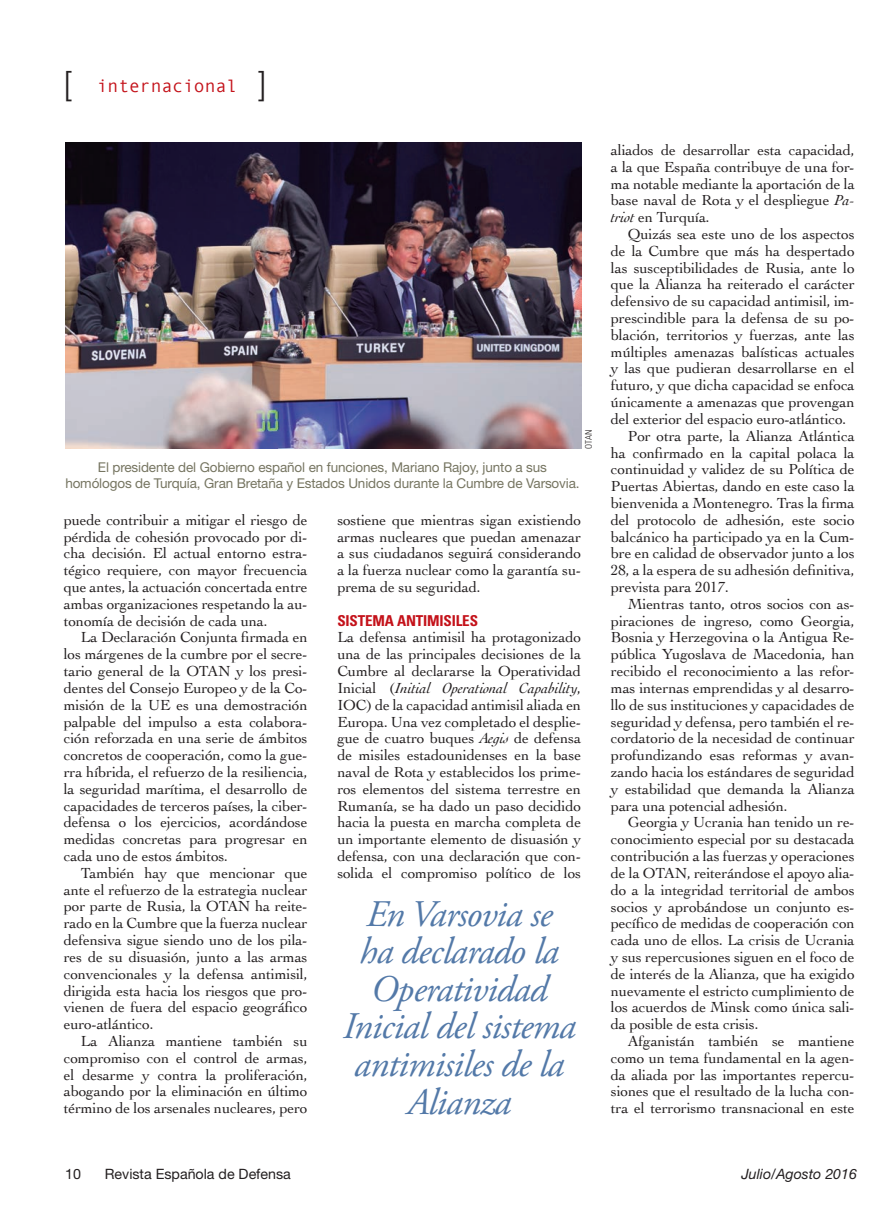
<style>
.page{position:relative;width:893px;height:1217px;background:#fff}
.page>*{position:absolute;margin:0;border:0;box-sizing:border-box;transform-origin:0 0}
.Sumarioaviación{font:italic 37.5px/37.5px "Adobe Garamond Pro";letter-spacing:-.02em;color:#5379a8;text-align:center}
.t1{font:300 33px "Helvetica Neue";color:#231f20}
.t2{font:18px "Monotypecom";color:#c4121a}
.Texto_general{font:15.3px/16.8px "Cochin";letter-spacing:-.01em;color:#231f20;text-align:justify}
.Ladillo{font:700 condensed 15px "Univers";letter-spacing:-.01em;color:#c4121a}
.t3{font:14.25px "Helvetica Neue";color:#231f20}
.t4{font:italic 14.25px "Helvetica Neue";color:#231f20}
.Pie_de_foto{font:13.5px/15.8px "Helvetica Neue";letter-spacing:-.01em;color:#767561;text-align:center}
.Crédito_foto{font:300 condensed 9px "Univers";color:#231f20}
.s1{font-family:"Helvetica Neue";font-weight:300;font-size:33px;color:#231f20}
.s2{font-style:italic}
</style>
<div class="page">
<img style="left:65px;top:142px;width:516px;height:307px">
<p class="t1" style="left:64px;top:63px;width:9px">[</p>
<p class="t2" style="left:97px;top:76px;width:171px">internacional <span class="s1">]</span></p>
<p class="Crédito_foto" style="left:583px;top:449px;width:20px;rotate:-90deg">OTAN</p>
<p class="Pie_de_foto" style="left:65px;top:459px;width:516px">El presidente del Gobierno español en funciones, Mariano Rajoy, junto a sus homólogos de Turquía, Gran Bretaña y Estados Unidos durante la Cumbre de Varsovia.</p>
<p class="Texto_general" style="left:64px;top:510px;width:245px">puede contribuir a mitigar el riesgo de pérdida de cohesión provocado por di&shy;cha decisión. El actual entorno estra&shy;tégico requiere, con mayor frecuencia que antes, la actuación concertada entre ambas organizaciones respetando la au&shy;tonomía de decisión de cada una.</p>
<p class="Texto_general" style="left:64px;top:628px;width:245px;text-indent:17px">La Declaración Conjunta firmada en los márgenes de la cumbre por el secre&shy;tario general de la OTAN y los presi&shy;dentes del Consejo Europeo y de la Co&shy;misión de la UE es una demostración palpable del impulso a esta colabora&shy;ción reforzada en una serie de ámbitos concretos de cooperación, como la gue&shy;rra híbrida, el refuerzo de la resiliencia, la seguridad marítima, el desarrollo de capacidades de terceros países, la ciber&shy;defensa o los ejercicios, acordándose medidas concretas para progresar en cada uno de estos ámbitos.</p>
<p class="Texto_general" style="left:64px;top:863px;width:245px;text-indent:17px">También hay que mencionar que ante el refuerzo de la estrategia nuclear por parte de Rusia, la OTAN ha reite&shy;rado en la Cumbre que la fuerza nuclear defensiva sigue siendo uno de los pila&shy;res de su disuasión, junto a las armas convencionales y la defensa antimisil, dirigida esta hacia los riesgos que pro&shy;vienen de fuera del espacio geográfico euro-atlántico.</p>
<p class="Texto_general" style="left:64px;top:1031px;width:245px;text-indent:17px">La Alianza mantiene también su compromiso con el control de armas, el desarme y contra la proliferación, abogando por la eliminación en último término de los arsenales nucleares, pero</p>
<p class="Texto_general" style="left:337px;top:510px;width:245px">sostiene que mientras sigan existiendo armas nucleares que puedan amenazar a sus ciudadanos seguirá considerando a la fuerza nuclear como la garantía su&shy;prema de su seguridad.</p>
<p class="Ladillo" style="left:337px;top:611px;width:142px">SISTEMA ANTIMISILES</p>
<p class="Texto_general" style="left:337px;top:628px;width:245px">La defensa antimisil ha protagonizado una de las principales decisiones de la Cumbre al declararse la Operatividad Inicial (<span class="s2">Initial Operational Capability</span>, IOC) de la capacidad antimisil aliada en Europa. Una vez completado el desplie&shy;gue de cuatro buques <span class="s2">Aegis</span> de defensa de misiles estadounidenses en la base naval de Rota y establecidos los prime&shy;ros elementos del sistema terrestre en Rumanía, se ha dado un paso decidido hacia la puesta en marcha completa de un importante elemento de disuasión y defensa, con una declaración que con&shy;solida el compromiso político de los</p>
<p class="Sumarioaviación" style="left:343px;top:896px;width:234px">En Varsovia se<br>ha declarado la<br>Operatividad<br>Inicial del sistema antimisiles de la<br>Alianza</p>
<p class="Texto_general" style="left:611px;top:141px;width:245px">aliados de desarrollar esta capacidad, a la que España contribuye de una for&shy;ma notable mediante la aportación de la base naval de Rota y el despliegue <span class="s2">Pa&shy;triot</span> en Turquía.</p>
<p class="Texto_general" style="left:611px;top:225px;width:245px;text-indent:17px">Quizás sea este uno de los aspectos de la Cumbre que más ha despertado las susceptibilidades de Rusia, ante lo que la Alianza ha reiterado el carácter defensivo de su capacidad antimisil, im&shy;prescindible para la defensa de su po&shy;blación, territorios y fuerzas, ante las múltiples amenazas balísticas actuales y las que pudieran desarrollarse en el futuro, y que dicha capacidad se enfoca únicamente a amenazas que provengan del exterior del espacio euro-atlántico.</p>
<p class="Texto_general" style="left:611px;top:426px;width:245px;text-indent:17px">Por otra parte, la Alianza Atlántica ha confirmado en la capital polaca la continuidad y validez de su Política de Puertas Abiertas, dando en este caso la bienvenida a Montenegro. Tras la firma del protocolo de adhesión, este socio balcánico ha participado ya en la Cum&shy;bre en calidad de observador junto a los 28, a la espera de su adhesión definitiva, prevista para 2017.</p>
<p class="Texto_general" style="left:611px;top:594px;width:245px;text-indent:17px">Mientras tanto, otros socios con as&shy;piraciones de ingreso, como Georgia, Bosnia y Herzegovina o la Antigua Re&shy;pública Yugoslava de Macedonia, han recibido el reconocimiento a las refor&shy;mas internas emprendidas y al desarro&shy;llo de sus instituciones y capacidades de seguridad y defensa, pero también el re&shy;cordatorio de la necesidad de continuar profundizando esas reformas y avan&shy;zando hacia los estándares de seguridad y estabilidad que demanda la Alianza para una potencial adhesión.</p>
<p class="Texto_general" style="left:611px;top:813px;width:245px;text-indent:17px">Georgia y Ucrania han tenido un re&shy;conocimiento especial por su destacada contribución a las fuerzas y operaciones de la OTAN, reiterándose el apoyo alia&shy;do a la integridad territorial de ambos socios y aprobándose un conjunto es&shy;pecífico de medidas de cooperación con cada uno de ellos. La crisis de Ucrania y sus repercusiones siguen en el foco de de interés de la Alianza, que ha exigido nuevamente el estricto cumplimiento de los acuerdos de Minsk como única sali&shy;da posible de esta crisis.</p>
<p class="Texto_general" style="left:611px;top:1031px;width:245px;text-indent:17px">Afganistán también se mantiene como un tema fundamental en la agen&shy;da aliada por las importantes repercu&shy;siones que el resultado de la lucha con&shy;tra el terrorismo transnacional en este</p>
<p class="t3" style="left:65px;top:1164px;width:17px">10</p>
<p class="t3" style="left:105px;top:1164px;width:188px">Revista Española de Defensa</p>
<p class="t4" style="left:741px;top:1164px;width:117px">Julio/Agosto 2016</p>
</div>
